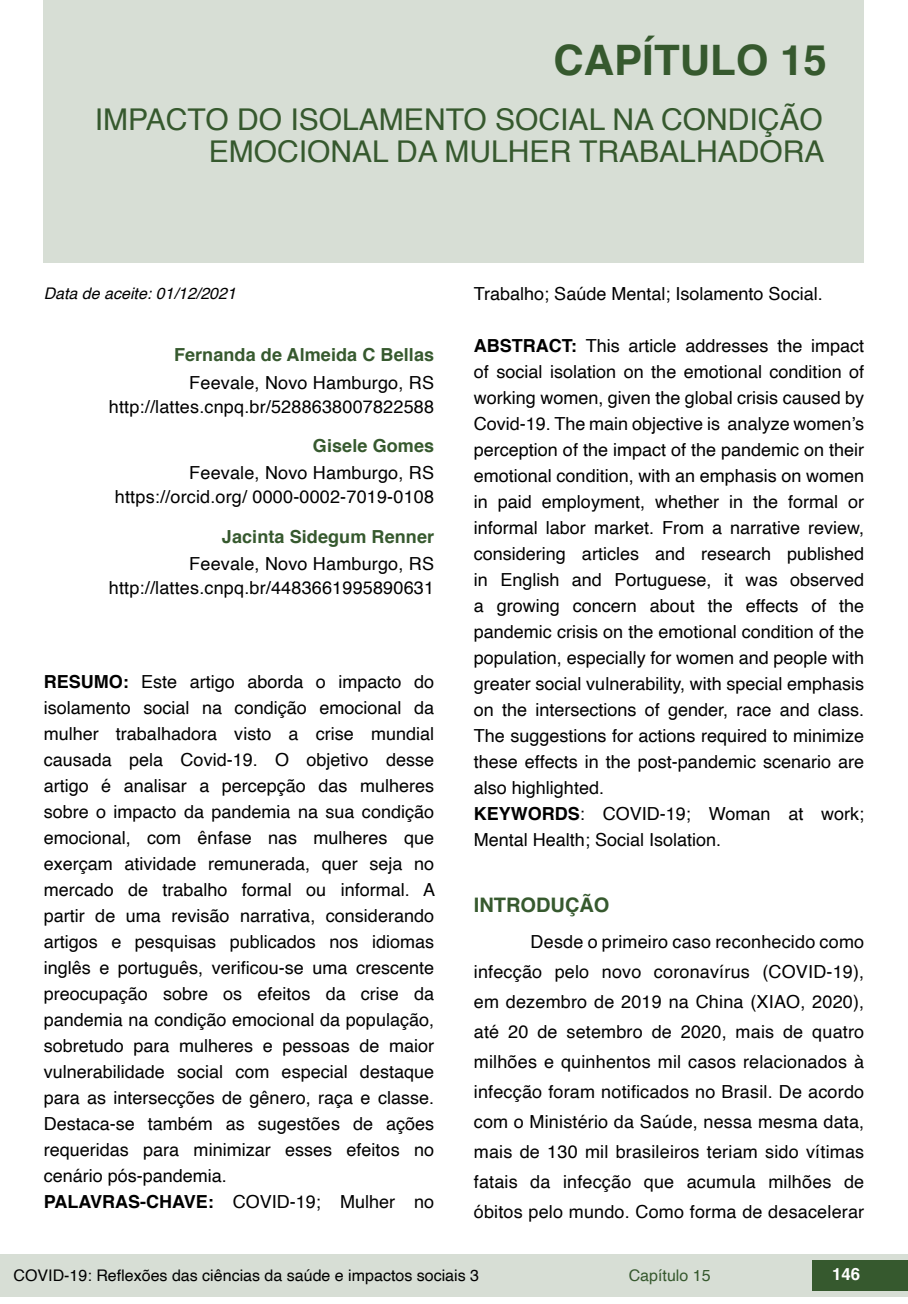
<style>
.page{position:relative;width:908px;height:1304px;background:#fff}
.page>*{position:absolute;margin:0;border:0;box-sizing:border-box;transform-origin:0 0}
.t1{font:700 42px "Helvetica";color:#36592e}
.t2{font:30px/32px "Helvetica";color:#36592e;text-align:right}
.t3{font:700 20px "Helvetica";color:#36592e}
.t4{font:18px/26px "Helvetica";color:#000;text-align:right}
.t5{font:700 18px "Helvetica";letter-spacing:.005em;color:#36592e}
.t6{font:700 16.8px "Helvetica";color:#fff}
.t7{font:16px "Helvetica";color:#000}
.t8{font:italic 16px "Helvetica";color:#000}
.t9{font:16px "Helvetica";color:#36592e}
.s1{font-weight:700}
</style>
<div class="page">
<div style="left:0;top:1254px;width:906px;height:43px;background:#d7ded5"></div>
<div style="left:812px;top:1261px;width:95px;height:30px;background:#36592e"></div>
<div style="left:44px;top:0;width:819px;height:263px;background:#d7ded5"></div>
<h1 class="t1" style="left:553px;top:26px;width:275px">CAPÍTULO 15</h1>
<h2 class="t2" style="left:95px;top:104px;width:731px">IMPACTO DO ISOLAMENTO SOCIAL NA CONDIÇÃO<br>EMOCIONAL DA MULHER TRABALHADORA</h2>
<p class="t8" style="left:44px;top:280px;width:194px">Data de aceite: 01/12/2021</p>
<p class="t5" style="left:174px;top:341px;width:261px">Fernanda de Almeida C Bellas</p>
<p class="t4" style="left:109px;top:371px;width:326px;line-height:24px">Feevale, Novo Hamburgo, RS http://lattes.cnpq.br/5288638007822588</p>
<p class="t5" style="left:313px;top:431px;width:123px">Gisele Gomes</p>
<p class="t4" style="left:115px;top:462px;width:320px;line-height:24px">Feevale, Novo Hamburgo, RS https://orcid.org/ 0000-0002-7019-0108</p>
<p class="t5" style="left:222px;top:522px;width:213px">Jacinta Sidegum Renner</p>
<p class="t4" style="left:109px;top:552px;width:326px;line-height:24px">Feevale, Novo Hamburgo, RS http://lattes.cnpq.br/4483661995890631</p>
<p class="t4" style="left:44px;top:669px;width:393px;text-align:left"><span class="s1">RESUMO:</span> Este artigo aborda o impacto do isolamento social na condição emocional da mulher trabalhadora visto a crise mundial causada pela Covid-19. O objetivo desse artigo é analisar a percepção das mulheres sobre o impacto da pandemia na sua condição emocional, com ênfase nas mulheres que exerçam atividade remunerada, quer seja no mercado de trabalho formal ou informal. A partir de uma revisão narrativa, considerando artigos e pesquisas publicados nos idiomas inglês e português, verificou-se uma crescente preocupação sobre os efeitos da crise da pandemia na condição emocional da população, sobretudo para mulheres e pessoas de maior vulnerabilidade social com especial destaque para as intersecções de gênero, raça e classe.<br>Destaca-se também as sugestões de ações requeridas para minimizar esses efeitos no cenário pós-pandemia.<br><span class="s1">PALAVRAS-CHAVE:</span> COVID-19; Mulher no</p>
<p class="t4" style="left:473px;top:281px;width:350px">Trabalho; Saúde Mental; Isolamento Social.</p>
<p class="t4" style="left:473px;top:333px;width:392px;text-align:left"><span class="s1">ABSTRACT:</span> This article addresses the impact of social isolation on the emotional condition of working women, given the global crisis caused by Covid-19. The main objective is analyze women’s perception of the impact of the pandemic on their emotional condition, with an emphasis on women in paid employment, whether in the formal or informal labor market. From a narrative review, considering articles and research published in English and Portuguese, it was observed a growing concern about the effects of the pandemic crisis on the emotional condition of the population, especially for women and people with greater social vulnerability, with special emphasis on the intersections of gender, race and class.<br>The suggestions for actions required to minimize these effects in the post-pandemic scenario are also highlighted.<br><span class="s1">KEYWORDS</span>: COVID-19; Woman at work; Mental Health; Social Isolation.</p>
<p class="t3" style="left:473px;top:889px;width:137px">INTRODUÇÃO</p>
<p class="t4" style="left:473px;top:927px;width:392px;line-height:30px;text-align:justify;text-indent:57px">Desde o primeiro caso reconhecido como infecção pelo novo coronavírus (COVID-19), em dezembro de 2019 na China (XIAO, 2020), até 20 de setembro de 2020, mais de quatro milhões e quinhentos mil casos relacionados à infecção foram notificados no Brasil. De acordo com o Ministério da Saúde, nessa mesma data, mais de 130 mil brasileiros teriam sido vítimas fatais da infecção que acumula milhões de óbitos pelo mundo. Como forma de desacelerar</p>
<p class="t7" style="left:14px;top:1263px;width:467px">COVID-19: Reflexões das ciências da saúde e impactos sociais 3</p>
<p class="t9" style="left:628px;top:1263px;width:83px">Capítulo 15</p>
<p class="t6" style="left:831px;top:1261px;width:30px">146</p>
</div>
